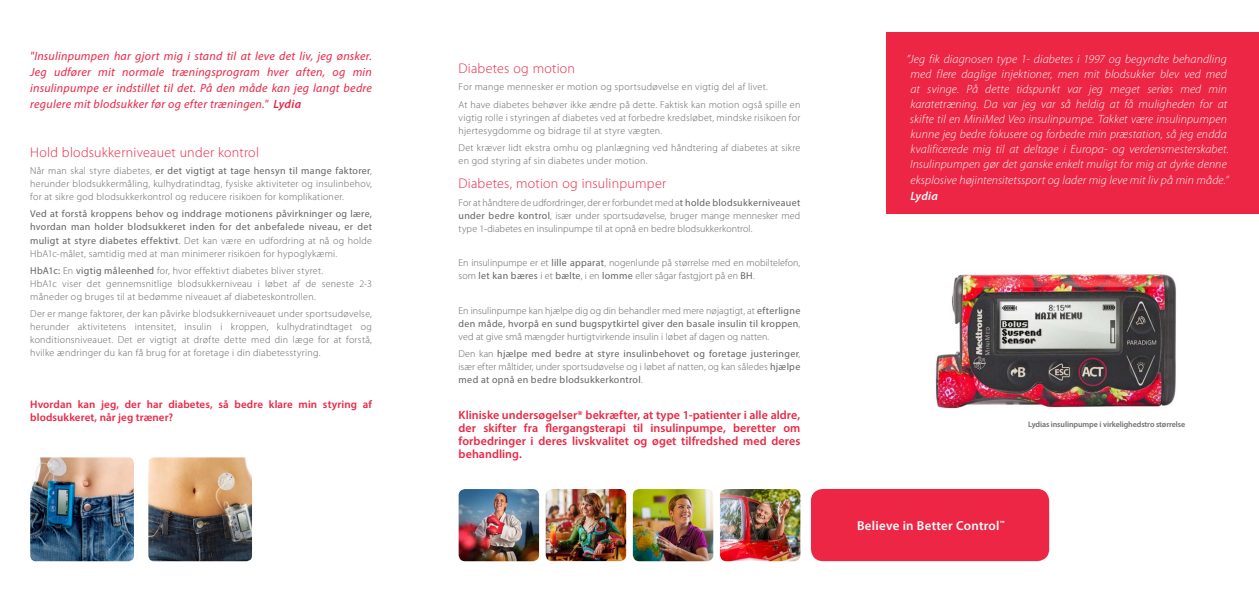
<style>
.page{position:relative;width:1259px;height:596px;background:#fff}
.page>*{position:absolute;margin:0;border:0;box-sizing:border-box;transform-origin:0 0}
.t1{font:300 14px "Myriad Pro";letter-spacing:.015em;color:#ec2644}
.t2{font:600 13px "Myriad Pro";letter-spacing:.02em;color:#fff}
.t3{font:italic 300 12px/15.1px "Myriad Pro";letter-spacing:.01em;color:#fff}
.t4{font:italic 12px/16px "Myriad Pro";letter-spacing:.02em;color:#ec2644;text-align:justify}
.t5{font:600 12px/13px "Myriad Pro";letter-spacing:.005em;color:#ec2644;text-align:justify}
.t6{font:italic 600 12px "Myriad Pro";letter-spacing:.015em;color:#fff}
.t7{font:600 11px/13px "Myriad Pro";letter-spacing:.01em;color:#ec2644}
.t8{font:300 10px/13px "Myriad Pro";letter-spacing:.025em;color:#636366;text-align:justify}
.t9{font:10px/13px "Myriad Pro";letter-spacing:.03em;color:#636366;text-align:justify}
.t10{font:300 10px/13px "Myriad Pro";letter-spacing:.005em;color:#636366}
.t11{font:600 8px "Myriad Pro";letter-spacing:-.01em;color:#6c6d70}
.s1{font-weight:600}
.s2{font-weight:400}
.s3{font-weight:300}
</style>
<div class="page">
<div style="left:887px;top:33px;width:372px;height:181px;background:#ec2644"></div>
<img style="left:458px;top:489px;width:81px;height:72px">
<img style="left:633px;top:489px;width:80px;height:72px">
<img style="left:546px;top:489px;width:80px;height:71px">
<img style="left:720px;top:489px;width:80px;height:72px">
<img style="left:30px;top:457px;width:104px;height:104px">
<img style="left:148px;top:457px;width:104px;height:104px">
<img style="left:935px;top:274px;width:241px;height:135px">
<div style="left:811px;top:488px;width:238px;height:72px;background:#ec2644;border-radius:12px"></div>
<p class="t4" style="left:30px;top:48px;width:343px">"Insulinpumpen har gjort mig i stand til at leve det liv, jeg ønsker.<br>Jeg udfører mit normale træningsprogram hver aften, og min insulinpumpe er indstillet til det. På den måde kan jeg langt bedre regulere mit blodsukker før og efter træningen." <span class="s1">Lydia</span></p>
<p class="t1" style="left:30px;top:144px;width:230px">Hold blodsukkerniveauet under kontrol</p>
<p class="t8" style="left:30px;top:164px;width:343px">Når man skal styre diabetes, <span class="s2">er det vigtigt at tage hensyn til mange faktorer</span>, herunder blodsukkermåling, kulhydratindtag, fysiske aktiviteter og insulinbehov, for at sikre god blodsukkerkontrol og reducere risikoen for komplikationer.</p>
<p class="t9" style="left:30px;top:207px;width:343px">Ved at forstå kroppens behov og inddrage motionens påvirkninger og lære, hvordan man holder blodsukkeret inden for det anbefalede niveau, er det muligt at styre diabetes effektivt<span class="s3">. Det kan være en udfordring at nå og holde HbA1c-målet, samtidig med at man minimerer risikoen for hypoglykæmi.</span></p>
<p class="t8" style="left:30px;top:264px;width:294px"><span class="s2">HbA1c:</span> En <span class="s2">vigtig måleenhed</span> for, hvor effektivt diabetes bliver styret.</p>
<p class="t8" style="left:30px;top:277px;width:343px">HbA1c viser det gennemsnitlige blodsukkerniveau i løbet af de seneste 2-3 måneder og bruges til at bedømme niveauet af diabeteskontrollen.</p>
<p class="t8" style="left:30px;top:307px;width:343px">Der er mange faktorer, der kan påvirke blodsukkerniveauet under sportsudøvelse, herunder aktivitetens intensitet, insulin i kroppen, kulhydratindtaget og konditionsniveauet. Det er vigtigt at drøfte dette med din læge for at forstå, hvilke ændringer du kan få brug for at foretage i din diabetesstyring.</p>
<p class="t7" style="left:30px;top:397px;width:343px">Hvordan kan jeg, der har diabetes, så bedre klare min styring af blodsukkeret, når jeg træner?</p>
<p class="t3" style="left:907px;top:52px;width:323px">”Jeg fik diagnosen type 1- diabetes i 1997 og begyndte behandling med flere daglige injektioner, men mit blodsukker blev ved med at svinge. På dette tidspunkt var jeg meget seriøs med min karatetræning. Da var jeg var så heldig at få muligheden for at skifte til en MiniMed Veo insulinpumpe. Takket være insulinpumpen kunne jeg bedre fokusere og forbedre min præstation, så jeg endda kvalificerede mig til at deltage i Europa- og verdensmesterskabet.<br>Insulinpumpen gør det ganske enkelt muligt for mig at dyrke denne eksplosive højintensitetssport og lader mig leve mit liv på min måde.”</p>
<p class="t6" style="left:910px;top:188px;width:29px">Lydia</p>
<p class="t1" style="left:458px;top:61px;width:118px">Diabetes og motion</p>
<p class="t8" style="left:458px;top:81px;width:311px">For mange mennesker er motion og sportsudøvelse en vigtig del af livet.</p>
<p class="t8" style="left:458px;top:98px;width:343px">At have diabetes behøver ikke ændre på dette. Faktisk kan motion også spille en vigtig rolle i styringen af diabetes ved at forbedre kredsløbet, mindske risikoen for hjertesygdomme og bidrage til at styre vægten.</p>
<p class="t8" style="left:458px;top:141px;width:343px">Det kræver lidt ekstra omhu og planlægning ved håndtering af diabetes at sikre en god styring af sin diabetes under motion.</p>
<p class="t1" style="left:458px;top:176px;width:209px">Diabetes, motion og insulinpumper</p>
<p class="t8" style="left:458px;top:196px;width:343px">For at håndtere de udfordringer, der er forbundet med a<span class="s2">t holde blodsukkerniveauet under bedre kontrol</span>, især under sportsudøvelse, bruger mange mennesker med type 1-diabetes en insulinpumpe til at opnå en bedre blodsukkerkontrol.</p>
<p class="t10" style="left:458px;top:256px;width:343px">En insulinpumpe er et <span class="s2">lille apparat</span>, nogenlunde på størrelse med en mobiltelefon, som <span class="s2">let kan bæres</span> i et <span class="s2">bælte</span>, i en <span class="s2">lomme</span> eller sågar fastgjort på en <span class="s2">BH</span>.</p>
<p class="t8" style="left:458px;top:304px;width:343px">En insulinpumpe kan hjælpe dig og din behandler med mere nøjagtigt, at <span class="s2">efterligne den måde, hvorpå en sund bugspytkirtel giver den basale insulin til kroppen</span>, ved at give små mængder hurtigtvirkende insulin i løbet af dagen og natten.</p>
<p class="t9" style="left:458px;top:347px;width:343px"><span class="s3">Den kan</span> hjælpe med bedre at styre insulinbehovet og foretage justeringer<span class="s3">, især efter måltider, under sportsudøvelse og i løbet af natten, og kan således</span> hjælpe med at opnå en bedre blodsukkerkontrol<span class="s3">.</span></p>
<p class="t5" style="left:458px;top:407px;width:343px">Kliniske undersøgelser* bekræfter, at type 1-patienter i alle aldre, der skifter fra flergangsterapi til insulinpumpe, beretter om forbedringer i deres livskvalitet og øget tilfredshed med deres behandling.</p>
<p class="t11" style="left:1028px;top:419px;width:159px">Lydias insulinpumpe i virkelighedstro størrelse</p>
<p class="t2" style="left:857px;top:517px;width:149px">Believe in Better Control<sup>™</sup></p>
</div>
